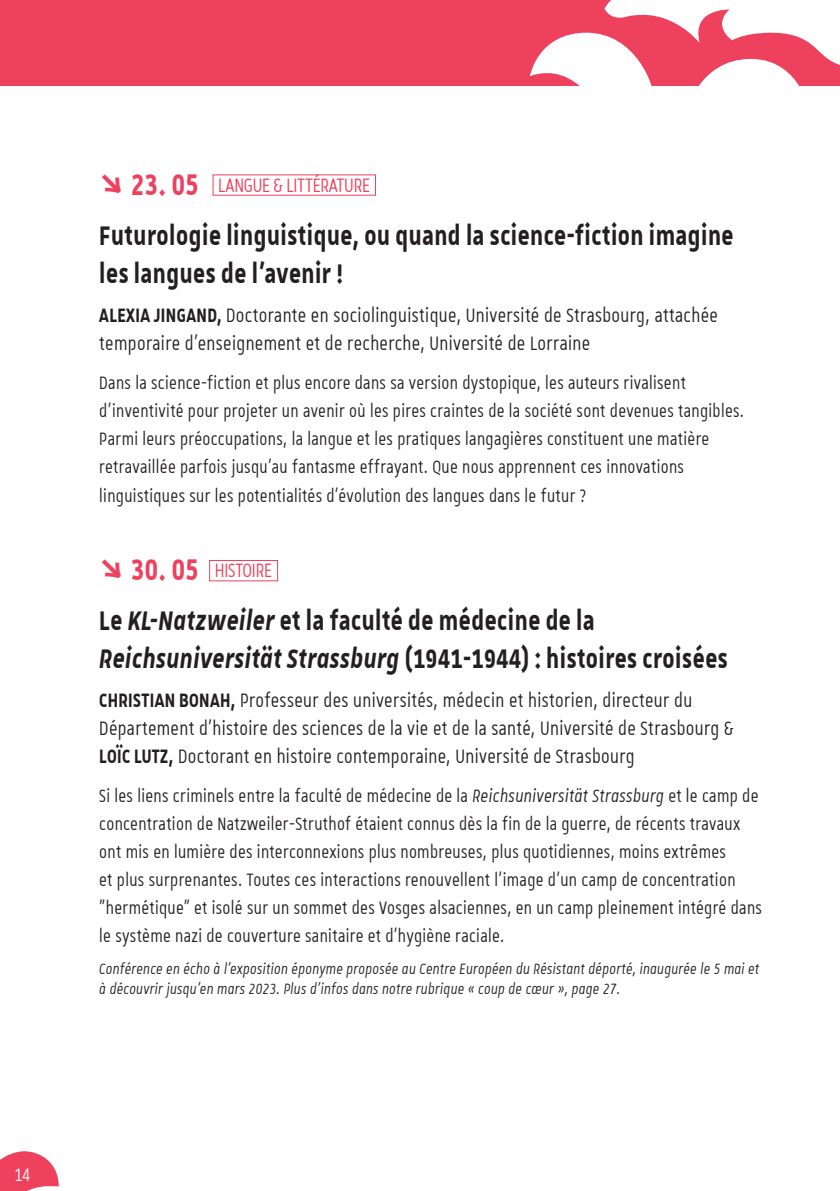
<style>
.page{position:relative;width:840px;height:1191px;background:#fff}
.page>*{position:absolute;margin:0;border:0;box-sizing:border-box;transform-origin:0 0}
.t1{font:700 40px "Unistra A";letter-spacing:.02em;color:#ee415e}
.t2{font:700 36px/38px "Unistra A";letter-spacing:.02em;color:#231f20;scale:.75 1}
.t3{font:26px/28px "Unistra A";letter-spacing:.02em;color:#231f20;scale:.75 1}
.t4{font:26px "Unistra A";letter-spacing:-.01em;color:#ee415e;scale:.75 1}
.t5{font:24px/28px "Unistra A";letter-spacing:.02em;color:#231f20;scale:.75 1}
.t6{font:24px "Unistra A";color:#fff;scale:.75 1}
.t7{font:italic 20px/20px "Unistra A";letter-spacing:.02em;color:#231f20;scale:.75 1}
.s1{font-weight:700}
.s2{font-style:italic}
</style>
<div class="page">
<div style="left:0;top:0;width:839px;height:85px;background:#ee415e"></div>
<svg style="left:369px;top:0;width:470px;height:86px"></svg>
<svg style="left:0;top:1151px;width:59px;height:40px"></svg>
<div style="left:212px;top:174px;width:164px;height:22px;border:1px solid #ee415e"></div>
<div style="left:209px;top:560px;width:69px;height:21px;border:1px solid #ee415e"></div>
<p class="t6" style="left:15px;top:1162px;width:22px">14</p>
<p class="t4" style="left:218px;top:171px;width:204px">LANGUE &amp; LITTÉRATURE</p>
<h1 class="t1" style="left:99px;top:162px;width:101px">↘ 23. 05</h1>
<h2 class="t2" style="left:99px;top:215px;width:846px">Futurologie linguistique, ou quand la science-fiction imagine les langues de l’avenir !</h2>
<p class="t3" style="left:99px;top:300px;width:825px"><span class="s1">ALEXIA JINGAND,</span> Doctorante en sociolinguistique, Université de Strasbourg, attachée temporaire d’enseignement et de recherche, Université de Lorraine</p>
<p class="t5" style="left:99px;top:368px;width:860px">Dans la science-fiction et plus encore dans sa version dystopique, les auteurs rivalisent d’inventivité pour projeter un avenir où les pires craintes de la société sont devenues tangibles.<br>Parmi leurs préoccupations, la langue et les pratiques langagières constituent une matière retravaillée parfois jusqu’au fantasme effrayant. Que nous apprennent ces innovations linguistiques sur les potentialités d’évolution des langues dans le futur ?</p>
<h1 class="t1" style="left:99px;top:547px;width:101px">↘ 30. 05</h1>
<h2 class="t2" style="left:99px;top:600px;width:838px">Le <span class="s2">KL-Natzweiler</span> et la faculté de médecine de la<br><span class="s2">Reichsuniversität Strassburg</span> (1941-1944) : histoires croisées</h2>
<p class="t3" style="left:99px;top:685px;width:846px"><span class="s1">CHRISTIAN BONAH,</span> Professeur des universités, médecin et historien, directeur du<br>Département d'histoire des sciences de la vie et de la santé, Université de Strasbourg &amp;<br><span class="s1">LOÏC LUTZ,</span> Doctorant en histoire contemporaine, Université de Strasbourg</p>
<p class="t5" style="left:99px;top:781px;width:884px">Si les liens criminels entre la faculté de médecine de la <span class="s2">Reichsuniversität Strassburg</span> et le camp de concentration de Natzweiler-Struthof étaient connus dès la fin de la guerre, de récents travaux ont mis en lumière des interconnexions plus nombreuses, plus quotidiennes, moins extrêmes<br>et plus surprenantes. Toutes ces interactions renouvellent l’image d’un camp de concentration "hermétique" et isolé sur un sommet des Vosges alsaciennes, en un camp pleinement intégré dans le système nazi de couverture sanitaire et d’hygiène raciale.</p>
<p class="t7" style="left:99px;top:957px;width:881px">Conférence en écho à l’exposition éponyme proposée au Centre Européen du Résistant déporté, inaugurée le 5 mai et à découvrir jusqu’en mars 2023. Plus d’infos dans notre rubrique « coup de cœur », page 27.</p>
<p class="t4" style="left:215px;top:557px;width:78px">HISTOIRE</p>
</div>
